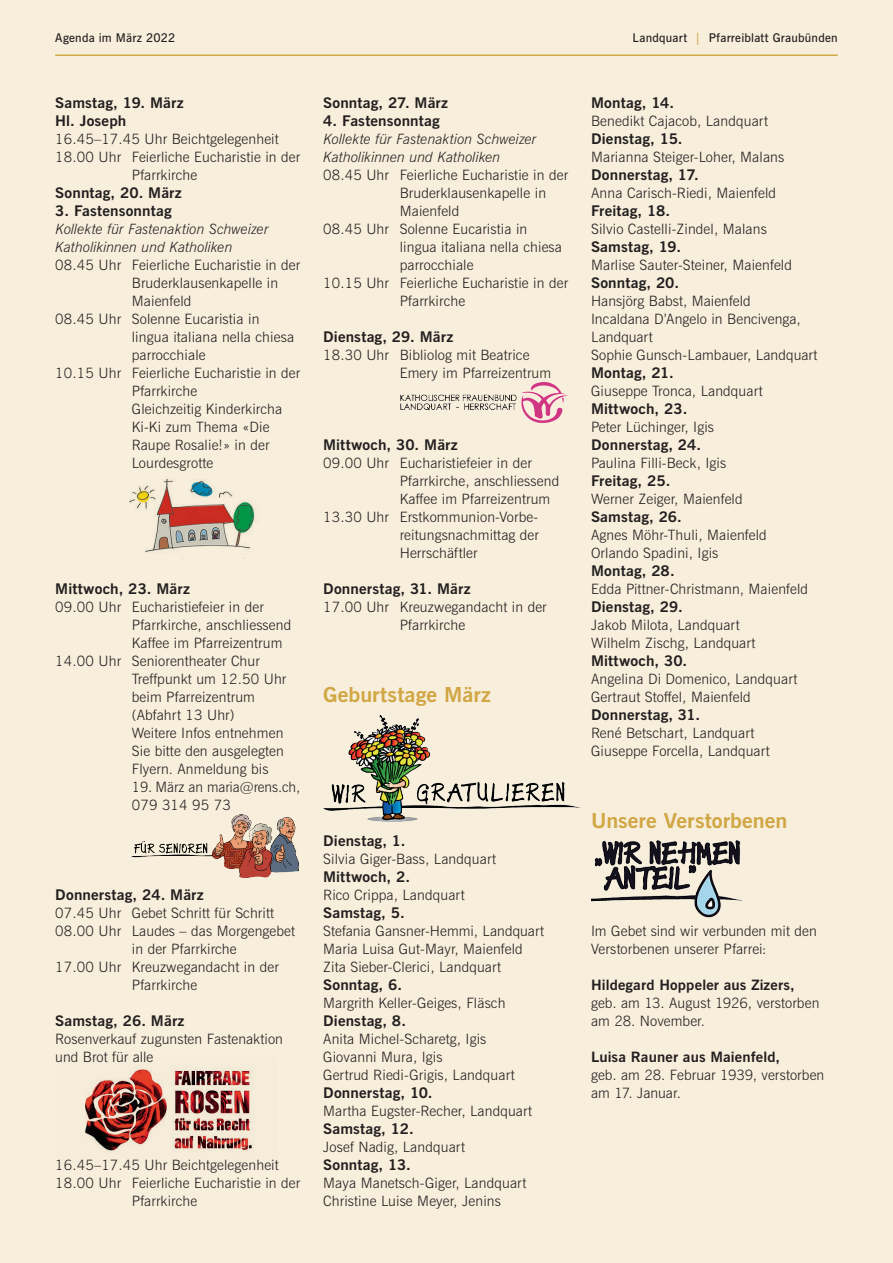
<style>
.page{position:relative;width:893px;height:1263px;background:#f7eedb}
.page>*{position:absolute;margin:0;border:0;box-sizing:border-box;transform-origin:0 0}
.t1{font:700 20.7px "News Gothic BT";color:#d1a644;scale:1.05 1}
.t2{font:700 14.7px/18px "News Gothic BT";letter-spacing:.01em;color:#231f20;scale:1.05 1}
.t3{font:300 14.25px/18px "News Gothic BT";letter-spacing:.01em;color:#231f20}
.t4{font:italic 300 14.25px/18px "News Gothic BT";color:#231f20}
.t5{font:700 14.25px "News Gothic BT";letter-spacing:.01em;color:#231f20;scale:1.05 1}
.t6{font:600 12px "News Gothic BT";letter-spacing:.02em;color:#231f20}
.s1{color:#d1a644}
</style>
<div class="page">
<hr style="left:55px;top:55px;width:783px;height:1px;background:#d1a644">
<img style="left:400px;top:382px;width:168px;height:41px">
<img style="left:323px;top:715px;width:257px;height:106px">
<img style="left:591px;top:840px;width:151px;height:78px">
<img style="left:129px;top:479px;width:127px;height:74px">
<img style="left:132px;top:814px;width:166px;height:64px">
<img style="left:85px;top:1067px;width:169px;height:85px">
<p class="t6" style="left:55px;top:31px;width:122px">Agenda im März 2022</p>
<p class="t6" style="left:633px;top:31px;width:207px">Landquart <span class="s1">|</span> Pfarreiblatt Graubünden</p>
<p class="t2" style="left:55px;top:94px;width:124px">Samstag, 19. März<br>Hl. Joseph</p>
<p class="t3" style="left:55px;top:130px;width:225px">16.45–17.45 Uhr Beichtgelegenheit</p>
<p class="t3" style="left:55px;top:148px;width:246px">18.00 Uhr Feierliche Eucharistie in der</p>
<p class="t3" style="left:132px;top:166px;width:67px">Pfarrkirche</p>
<p class="t2" style="left:55px;top:184px;width:122px">Sonntag, 20. März</p>
<p class="t2" style="left:55px;top:202px;width:112px">3. Fastensonntag</p>
<p class="t4" style="left:55px;top:220px;width:215px">Kollekte für Fastenaktion Schweizer<br>Katholikinnen und Katholiken</p>
<p class="t3" style="left:55px;top:256px;width:246px">08.45 Uhr Feierliche Eucharistie in der</p>
<p class="t3" style="left:132px;top:274px;width:148px">Bruderklausenkapelle in</p>
<p class="t3" style="left:132px;top:292px;width:61px">Maienfeld</p>
<p class="t3" style="left:55px;top:310px;width:206px">08.45 Uhr Solenne Eucaristia in</p>
<p class="t3" style="left:132px;top:328px;width:164px">lingua italiana nella chiesa</p>
<p class="t3" style="left:132px;top:346px;width:75px">parrocchiale</p>
<p class="t3" style="left:55px;top:364px;width:246px">10.15 Uhr Feierliche Eucharistie in der</p>
<p class="t3" style="left:132px;top:382px;width:67px">Pfarrkirche</p>
<p class="t3" style="left:132px;top:400px;width:152px">Gleichzeitig Kinderkircha</p>
<p class="t3" style="left:132px;top:418px;width:139px">Ki-Ki zum Thema «Die</p>
<p class="t3" style="left:132px;top:436px;width:139px">Raupe Rosalie!» in der</p>
<p class="t3" style="left:132px;top:454px;width:83px">Lourdesgrotte</p>
<p class="t2" style="left:55px;top:580px;width:130px">Mittwoch, 23. März</p>
<p class="t3" style="left:55px;top:598px;width:210px">09.00 Uhr Eucharistiefeier in der</p>
<p class="t3" style="left:132px;top:616px;width:161px">Pfarrkirche, anschliessend</p>
<p class="t3" style="left:132px;top:634px;width:152px">Kaffee im Pfarreizentrum</p>
<p class="t3" style="left:55px;top:652px;width:206px">14.00 Uhr Seniorentheater Chur</p>
<p class="t3" style="left:132px;top:670px;width:156px">Treffpunkt um 12.50 Uhr</p>
<p class="t3" style="left:132px;top:688px;width:125px">beim Pfarreizentrum</p>
<p class="t3" style="left:132px;top:706px;width:104px">(Abfahrt 13 Uhr)</p>
<p class="t3" style="left:132px;top:724px;width:153px">Weitere Infos entnehmen</p>
<p class="t3" style="left:132px;top:742px;width:153px">Sie bitte den ausgelegten</p>
<p class="t3" style="left:132px;top:760px;width:138px">Flyern. Anmeldung bis</p>
<p class="t3" style="left:132px;top:778px;width:170px">19. März an maria@rens.ch,<br>079 314 95 73</p>
<p class="t2" style="left:55px;top:886px;width:143px">Donnerstag, 24. März</p>
<p class="t3" style="left:55px;top:904px;width:220px">07.45 Uhr Gebet Schritt für Schritt</p>
<p class="t3" style="left:55px;top:922px;width:241px">08.00 Uhr Laudes – das Morgengebet</p>
<p class="t3" style="left:132px;top:940px;width:106px">in der Pfarrkirche</p>
<p class="t3" style="left:55px;top:958px;width:225px">17.00 Uhr Kreuzwegandacht in der</p>
<p class="t3" style="left:132px;top:976px;width:67px">Pfarrkirche</p>
<p class="t2" style="left:55px;top:1012px;width:125px">Samstag, 26. März</p>
<p class="t3" style="left:55px;top:1030px;width:229px">Rosenverkauf zugunsten Fastenaktion und Brot für alle</p>
<p class="t3" style="left:55px;top:1156px;width:225px">16.45–17.45 Uhr Beichtgelegenheit</p>
<p class="t3" style="left:55px;top:1174px;width:246px">18.00 Uhr Feierliche Eucharistie in der</p>
<p class="t3" style="left:132px;top:1192px;width:67px">Pfarrkirche</p>
<p class="t2" style="left:323px;top:94px;width:120px">Sonntag, 27. März</p>
<p class="t2" style="left:323px;top:112px;width:113px">4. Fastensonntag</p>
<p class="t4" style="left:323px;top:130px;width:215px">Kollekte für Fastenaktion Schweizer<br>Katholikinnen und Katholiken</p>
<p class="t3" style="left:323px;top:166px;width:246px">08.45 Uhr Feierliche Eucharistie in der</p>
<p class="t3" style="left:400px;top:184px;width:148px">Bruderklausenkapelle in</p>
<p class="t3" style="left:400px;top:202px;width:61px">Maienfeld</p>
<p class="t3" style="left:323px;top:220px;width:206px">08.45 Uhr Solenne Eucaristia in</p>
<p class="t3" style="left:400px;top:238px;width:164px">lingua italiana nella chiesa</p>
<p class="t3" style="left:400px;top:256px;width:75px">parrocchiale</p>
<p class="t3" style="left:323px;top:274px;width:246px">10.15 Uhr Feierliche Eucharistie in der</p>
<p class="t3" style="left:400px;top:292px;width:67px">Pfarrkirche</p>
<p class="t2" style="left:323px;top:328px;width:125px">Dienstag, 29. März</p>
<p class="t3" style="left:400px;top:346px;width:153px;text-indent:-77px">18.30 Uhr Bibliolog mit Beatrice<br>Emery im Pfarreizentrum</p>
<p class="t2" style="left:323px;top:436px;width:130px">Mittwoch, 30. März</p>
<p class="t3" style="left:323px;top:454px;width:210px">09.00 Uhr Eucharistiefeier in der</p>
<p class="t3" style="left:400px;top:472px;width:161px">Pfarrkirche, anschliessend</p>
<p class="t3" style="left:400px;top:490px;width:152px">Kaffee im Pfarreizentrum</p>
<p class="t3" style="left:323px;top:508px;width:216px">13.30 Uhr Erstkommunion-Vorbe-</p>
<p class="t3" style="left:400px;top:526px;width:141px">reitungsnachmittag der</p>
<p class="t3" style="left:400px;top:544px;width:79px">Herrschäftler</p>
<p class="t2" style="left:323px;top:580px;width:142px">Donnerstag, 31. März</p>
<p class="t3" style="left:323px;top:598px;width:225px;text-align:center">17.00 Uhr Kreuzwegandacht in der<br>Pfarrkirche</p>
<h1 class="t1" style="left:323px;top:682px;width:161px">Geburtstage März</h1>
<p class="t2" style="left:323px;top:832px;width:80px">Dienstag, 1.</p>
<p class="t3" style="left:323px;top:850px;width:174px">Silvia Giger-Bass, Landquart</p>
<p class="t2" style="left:323px;top:868px;width:84px">Mittwoch, 2.</p>
<p class="t3" style="left:323px;top:886px;width:143px">Rico Crippa, Landquart</p>
<p class="t2" style="left:323px;top:904px;width:79px">Samstag, 5.</p>
<p class="t3" style="left:323px;top:922px;width:222px">Stefania Gansner-Hemmi, Landquart<br>Maria Luisa Gut-Mayr, Maienfeld<br>Zita Sieber-Clerici, Landquart</p>
<p class="t2" style="left:323px;top:976px;width:77px">Sonntag, 6.</p>
<p class="t3" style="left:323px;top:994px;width:184px">Margrith Keller-Geiges, Fläsch</p>
<p class="t2" style="left:323px;top:1012px;width:80px">Dienstag, 8.</p>
<p class="t3" style="left:323px;top:1030px;width:193px">Anita Michel-Scharetg, Igis<br>Giovanni Mura, Igis<br>Gertrud Riedi-Grigis, Landquart</p>
<p class="t2" style="left:323px;top:1084px;width:106px">Donnerstag, 10.</p>
<p class="t3" style="left:323px;top:1102px;width:210px">Martha Eugster-Recher, Landquart</p>
<p class="t2" style="left:323px;top:1120px;width:88px">Samstag, 12.</p>
<p class="t3" style="left:323px;top:1138px;width:143px">Josef Nadig, Landquart</p>
<p class="t2" style="left:323px;top:1156px;width:85px">Sonntag, 13.</p>
<p class="t3" style="left:323px;top:1174px;width:205px">Maya Manetsch-Giger, Landquart<br>Christine Luise Meyer, Jenins</p>
<p class="t2" style="left:591px;top:94px;width:81px">Montag, 14.</p>
<p class="t3" style="left:591px;top:112px;width:178px">Benedikt Cajacob, Landquart</p>
<p class="t2" style="left:591px;top:130px;width:89px">Dienstag, 15.</p>
<p class="t3" style="left:591px;top:148px;width:195px">Marianna Steiger-Loher, Malans</p>
<p class="t2" style="left:591px;top:166px;width:104px">Donnerstag, 17.</p>
<p class="t3" style="left:591px;top:184px;width:187px">Anna Carisch-Riedi, Maienfeld</p>
<p class="t2" style="left:591px;top:202px;width:77px">Freitag, 18.</p>
<p class="t3" style="left:591px;top:220px;width:177px">Silvio Castelli-Zindel, Malans</p>
<p class="t2" style="left:591px;top:238px;width:87px">Samstag, 19.</p>
<p class="t3" style="left:591px;top:256px;width:202px">Marlise Sauter-Steiner, Maienfeld</p>
<p class="t2" style="left:591px;top:274px;width:85px">Sonntag, 20.</p>
<p class="t3" style="left:591px;top:292px;width:228px">Hansjörg Babst, Maienfeld<br>Incaldana D’Angelo in Bencivenga,<br>Landquart<br>Sophie Gunsch-Lambauer, Landquart</p>
<p class="t2" style="left:591px;top:364px;width:80px">Montag, 21.</p>
<p class="t3" style="left:591px;top:382px;width:173px">Giuseppe Tronca, Landquart</p>
<p class="t2" style="left:591px;top:400px;width:93px">Mittwoch, 23.</p>
<p class="t3" style="left:591px;top:418px;width:125px">Peter Lüchinger, Igis</p>
<p class="t2" style="left:591px;top:436px;width:106px">Donnerstag, 24.</p>
<p class="t3" style="left:591px;top:454px;width:137px">Paulina Filli-Beck, Igis</p>
<p class="t2" style="left:591px;top:472px;width:77px">Freitag, 25.</p>
<p class="t3" style="left:591px;top:490px;width:153px">Werner Zeiger, Maienfeld</p>
<p class="t2" style="left:591px;top:508px;width:88px">Samstag, 26.</p>
<p class="t3" style="left:591px;top:526px;width:177px">Agnes Möhr-Thuli, Maienfeld<br>Orlando Spadini, Igis</p>
<p class="t2" style="left:591px;top:562px;width:81px">Montag, 28.</p>
<p class="t3" style="left:591px;top:580px;width:219px">Edda Pittner-Christmann, Maienfeld</p>
<p class="t2" style="left:591px;top:598px;width:89px">Dienstag, 29.</p>
<p class="t3" style="left:591px;top:616px;width:166px">Jakob Milota, Landquart<br>Wilhelm Zischg, Landquart</p>
<p class="t2" style="left:591px;top:652px;width:93px">Mittwoch, 30.</p>
<p class="t3" style="left:591px;top:670px;width:208px">Angelina Di Domenico, Landquart<br>Gertraut Stoffel, Maienfeld</p>
<p class="t2" style="left:591px;top:706px;width:105px">Donnerstag, 31.</p>
<p class="t3" style="left:591px;top:724px;width:180px">René Betschart, Landquart<br>Giuseppe Forcella, Landquart</p>
<h1 class="t1" style="left:591px;top:808px;width:189px">Unsere Verstorbenen</h1>
<p class="t3" style="left:591px;top:922px;width:227px">Im Gebet sind wir verbunden mit den<br>Verstorbenen unserer Pfarrei:</p>
<p class="t5" style="left:591px;top:976px;width:195px">Hildegard Hoppeler aus Zizers,</p>
<p class="t3" style="left:591px;top:994px;width:230px">geb. am 13. August 1926, verstorben am 28. November.</p>
<p class="t5" style="left:591px;top:1048px;width:181px">Luisa Rauner aus Maienfeld,</p>
<p class="t3" style="left:591px;top:1066px;width:235px">geb. am 28. Februar 1939, verstorben am 17. Januar.</p>
</div>
